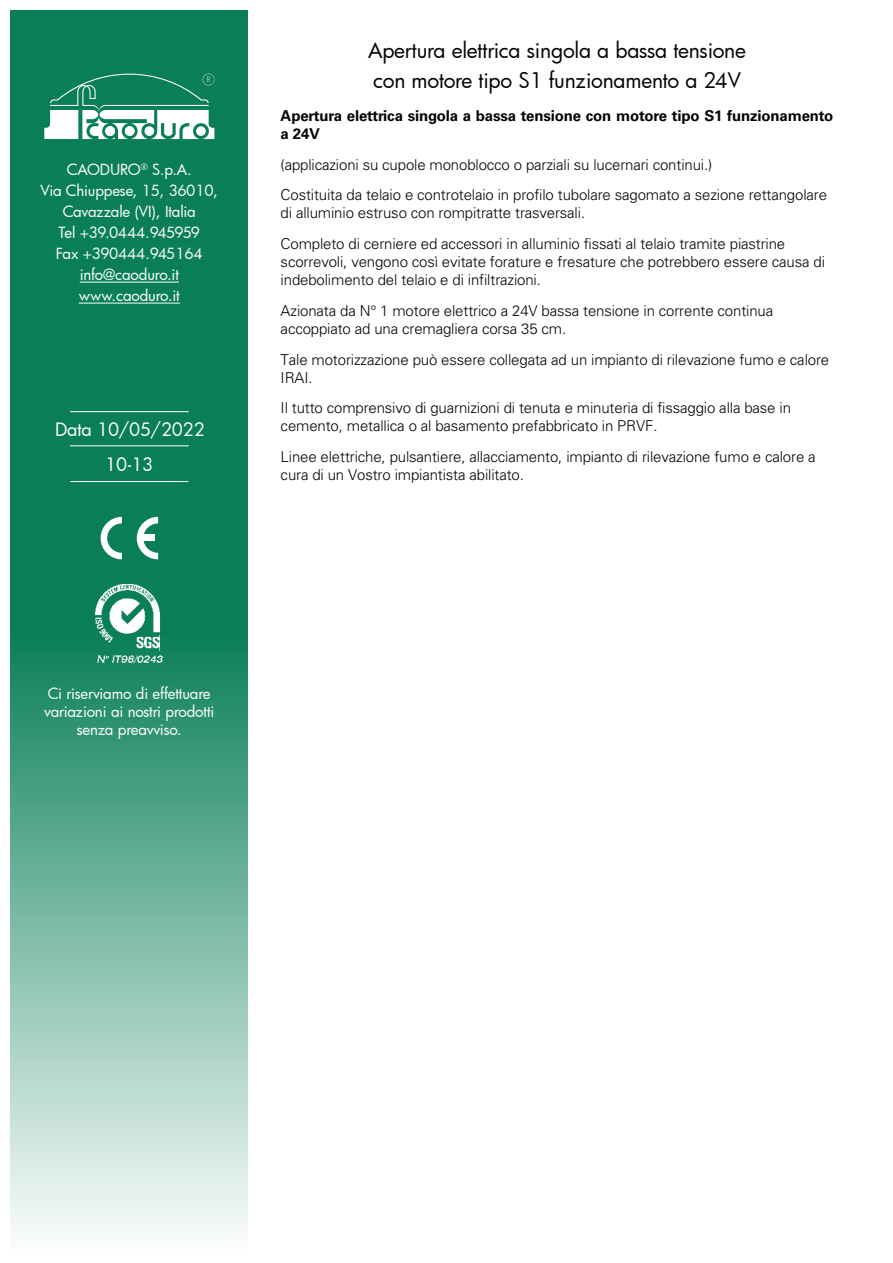
<style>
.page{position:relative;width:893px;height:1263px;background:#fff}
.page>*{position:absolute;margin:0;border:0;box-sizing:border-box;transform-origin:0 0}
.Corpo_testo_1{font:21px/30px "Futura";letter-spacing:-.01em;color:#040503}
.Corpo_testo_1-2{font:18px "Futura";letter-spacing:-.01em;color:#fff}
.Corpo_testo_1-3{font:300 15px/18px "Univers";letter-spacing:-.01em;color:#040503}
.t1{font:15px/21px "Futura";letter-spacing:-.01em;color:#fff;text-align:center}
.Corpo_testo_1-4{font:700 15px/18px "Univers";letter-spacing:-.01em;color:#040503}
</style>
<div class="page">
<svg style="left:11px;top:11px;width:237px;height:1220px;background:#489f81"></svg>
<hr style="left:80px;top:282px;width:99px;height:1px;background:#fff">
<hr style="left:79px;top:303px;width:101px;height:1px;background:#fff">
<svg style="left:44px;top:65px;width:170px;height:74px"></svg>
<hr style="left:70px;top:411px;width:119px;height:1px;background:#fff">
<hr style="left:70px;top:481px;width:118px;height:1px;background:#fff">
<hr style="left:70px;top:445px;width:119px;height:1px;background:#fff">
<img style="left:92px;top:581px;width:75px;height:85px">
<svg style="left:101px;top:517px;width:21px;height:42px"></svg>
<svg style="left:137px;top:517px;width:21px;height:42px"></svg>
<div style="left:141px;top:534px;width:13px;height:7px;background:#fff"></div>
<p class="t1" style="left:40px;top:159px;width:179px">CAODURO<sup>®</sup> S.p.A.<br>Via Chiuppese, 15, 36010,<br>Cavazzale (VI), Italia<br>Tel +39.0444.945959<br>Fax +390444.945164 info@caoduro.it www.caoduro.it</p>
<p class="Corpo_testo_1-2" style="left:55px;top:417px;width:151px">Data 10/05/2022</p>
<p class="Corpo_testo_1-2" style="left:105px;top:452px;width:50px">10-13</p>
<p class="Corpo_testo_1" style="left:368px;top:35px;width:379px">Apertura elettrica singola a bassa tensione con motore tipo S1 funzionamento a 24V</p>
<p class="Corpo_testo_1-4" style="left:281px;top:106px;width:554px">Apertura elettrica singola a bassa tensione con motore tipo S1 funzionamento a 24V</p>
<p class="Corpo_testo_1-3" style="left:281px;top:149px;width:548px;line-height:30.8px">(applicazioni su cupole monoblocco o parziali su lucernari continui.)<br>Costituita da telaio e controtelaio in profilo tubolare sagomato a sezione rettangolare</p>
<p class="Corpo_testo_1-3" style="left:281px;top:198px;width:506px;line-height:30.8px">di alluminio estruso con rompitratte trasversali.<br>Completo di cerniere ed accessori in alluminio fissati al telaio tramite piastrine</p>
<p class="Corpo_testo_1-3" style="left:281px;top:253px;width:546px">scorrevoli, vengono così evitate forature e fresature che potrebbero essere causa di indebolimento del telaio e di infiltrazioni.</p>
<p class="Corpo_testo_1-3" style="left:281px;top:302px;width:494px">Azionata da N° 1 motore elettrico a 24V bassa tensione in corrente continua accoppiato ad una cremagliera corsa 35 cm.</p>
<p class="Corpo_testo_1-3" style="left:281px;top:350px;width:550px">Tale motorizzazione può essere collegata ad un impianto di rilevazione fumo e calore<br>IRAI.</p>
<p class="Corpo_testo_1-3" style="left:281px;top:399px;width:512px">Il tutto comprensivo di guarnizioni di tenuta e minuteria di fissaggio alla base in cemento, metallica o al basamento prefabbricato in PRVF.</p>
<p class="Corpo_testo_1-3" style="left:281px;top:448px;width:537px">Linee elettriche, pulsantiere, allacciamento, impianto di rilevazione fumo e calore a cura di un Vostro impiantista abilitato.</p>
<p class="t1" style="left:44px;top:684px;width:172px;line-height:18px">Ci riserviamo di effettuare variazioni ai nostri prodotti senza preavviso.</p>
</div>
